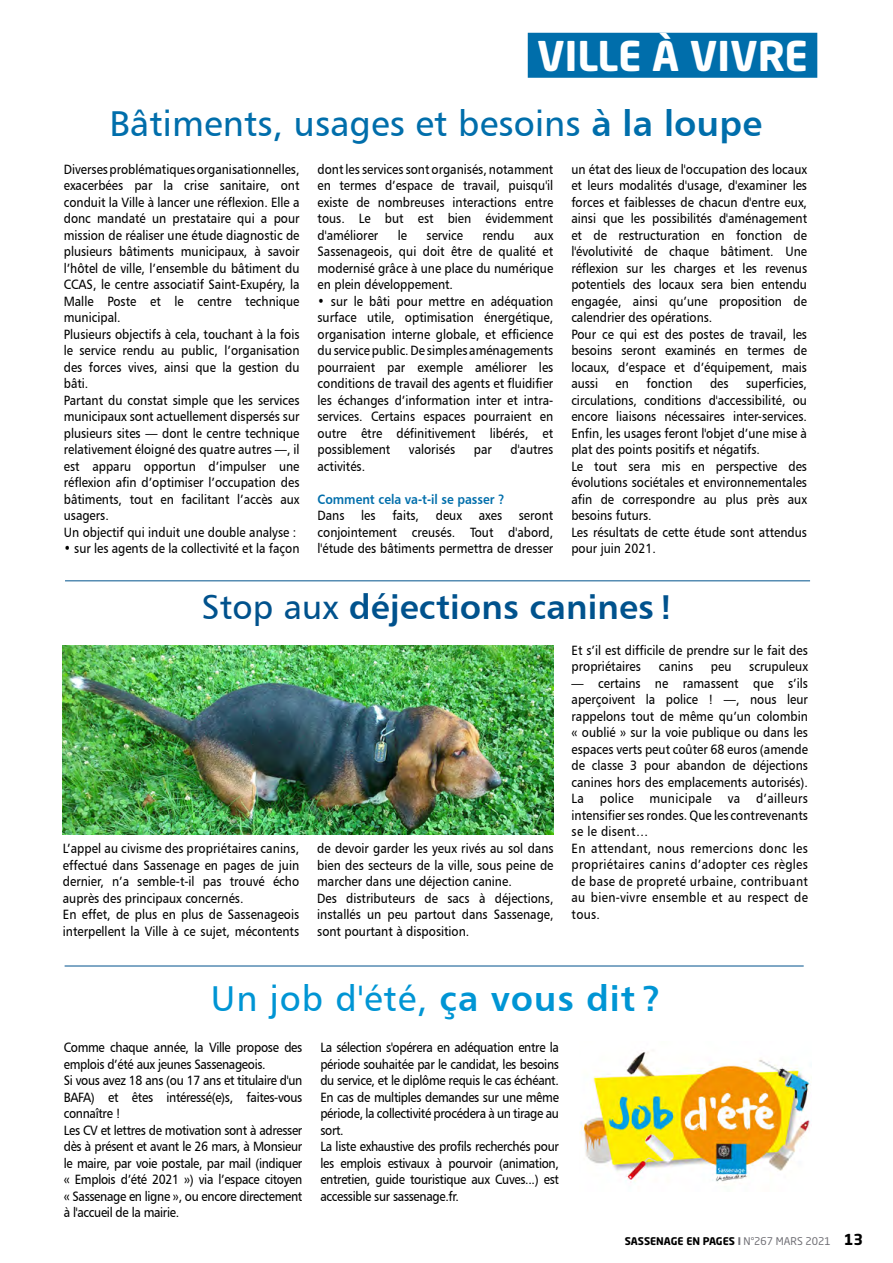
<style>
.page{position:relative;width:893px;height:1263px;background:#fff}
.page>*{position:absolute;margin:0;border:0;box-sizing:border-box;transform-origin:0 0}
.t1{font:700 40.5px "Neo Sans Std";color:#fff}
.t2{font:36px "Humanist 777 BT Roman B";letter-spacing:.005em;color:#006eab}
.t3{font:36px "Humanist 777 BT Roman B";letter-spacing:.025em;color:#0095d4}
.t4{font:34.5px "Humanist 777 BT Bold B";letter-spacing:.005em;color:#00528d}
.t5{font:13.5px/16.5px "Humanist 777 BT Roman B";color:#000;scale:.9 1}
.t6{font:13.5px/16.5px "Humanist 777 BT Roman B";letter-spacing:-.025em;color:#000;scale:.9 1}
.t7{font:13.5px "Humanist 777 BT Bold B";color:#006eab;scale:.9 1}
.t8{font:700 10.5px "Neo Sans Std";color:#000}
.s1{font-family:"Humanist 777 BT Bold B"}
.s2{font-family:"Humanist 777 BT Roman B"}
.s3{color:#706f75}
.s4{font-weight:400;color:#706f75}
.s5{font-size:15px}
</style>
<div class="page">
<div style="left:528px;top:33px;width:289px;height:45px;background:#006eab"></div>
<img style="left:581px;top:1051px;width:229px;height:133px">
<hr style="left:65px;top:966px;width:739px;height:1px;background:#00528d">
<hr style="left:65px;top:580px;width:745px;height:1px;background:#00528d">
<img style="left:62px;top:645px;width:491px;height:189px">
<h1 class="t1" style="left:537px;top:30px;width:272px">VILLE À VIVRE</h1>
<h2 class="t2" style="left:109px;top:101px;width:654px">Bâtiments, usages et besoins <span class="s1">à la loupe</span></h2>
<p class="t5" style="left:64px;top:161px;width:263px">Diverses problématiques organisationnelles, exacerbées par la crise sanitaire, ont conduit la Ville à lancer une réflexion. Elle a donc mandaté un prestataire qui a pour mission de réaliser une étude diagnostic de plusieurs bâtiments municipaux, à savoir l’hôtel de ville, l’ensemble du bâtiment du CCAS, le centre associatif Saint-Exupéry, la Malle Poste et le centre technique municipal.<br>Plusieurs objectifs à cela, touchant à la fois le service rendu au public, l’organisation des forces vives, ainsi que la gestion du bâti.<br>Partant du constat simple que les services municipaux sont actuellement dispersés sur plusieurs sites — dont le centre technique relativement éloigné des quatre autres —, il est apparu opportun d’impulser une réflexion afin d’optimiser l’occupation des bâtiments, tout en facilitant l’accès aux usagers.<br>Un objectif qui induit une double analyse :</p>
<p class="t5" style="left:64px;top:540px;width:263px">• sur les agents de la collectivité et la façon</p>
<p class="t5" style="left:318px;top:161px;width:263px;text-align:justify">dont les services sont organisés, notamment en termes d’espace de travail, puisqu'il existe de nombreuses interactions entre tous. Le but est bien évidemment d'améliorer</p>
<p class="t5" style="left:398px;top:227px;width:12px">le</p>
<p class="t5" style="left:427px;top:227px;width:42px">service</p>
<p class="t5" style="left:482px;top:227px;width:37px">rendu</p>
<p class="t5" style="left:318px;top:227px;width:263px;text-align:justify;text-indent:217px">aux Sassenageois, qui doit être de qualité et modernisé grâce à une place du numérique en plein développement.</p>
<p class="t5" style="left:318px;top:293px;width:263px;text-align:justify">• sur le bâti pour mettre en adéquation surface utile, optimisation énergétique, organisation interne globale, et efficience du service public. De simples aménagements pourraient par exemple améliorer les conditions de travail des agents et fluidifier les échanges d’information inter et intra&shy;services. Certains espaces pourraient en outre être définitivement libérés, et possiblement</p>
<p class="t5" style="left:409px;top:441px;width:53px">valorisés</p>
<p class="t5" style="left:474px;top:441px;width:22px">par</p>
<p class="t5" style="left:510px;top:441px;width:49px">d'autres</p>
<p class="t5" style="left:318px;top:458px;width:54px">activités.</p>
<p class="t7" style="left:318px;top:491px;width:209px">Comment cela va-t-il se passer ?</p>
<p class="t5" style="left:318px;top:507px;width:263px;text-align:justify">Dans les faits, deux axes seront conjointement creusés. Tout d'abord, l'étude des bâtiments permettra de dresser</p>
<p class="t5" style="left:571px;top:161px;width:263px">un état des lieux de l'occupation des locaux et leurs modalités d'usage, d'examiner les forces et faiblesses de chacun d'entre eux, ainsi que les possibilités d'aménagement et de restructuration en fonction de l'évolutivité de chaque bâtiment. Une réflexion sur les charges et les revenus potentiels des locaux sera bien entendu engagée, ainsi qu’une proposition de calendrier des opérations.<br>Pour ce qui est des postes de travail, les besoins seront examinés en termes de locaux, d’espace et d’équipement, mais aussi</p>
<p class="t5" style="left:571px;top:375px;width:263px;text-indent:175px">superficies, circulations, conditions d'accessibilité, ou encore liaisons nécessaires inter-services.<br>Enfin, les usages feront l'objet d’une mise à plat des points positifs et négatifs.<br>Le tout sera mis en perspective des évolutions sociétales et environnementales afin de correspondre au plus près aux besoins futurs.<br>Les résultats de cette étude sont attendus pour juin 2021.</p>
<p class="t5" style="left:616px;top:375px;width:16px">en</p>
<p class="t5" style="left:646px;top:375px;width:53px">fonction</p>
<p class="t5" style="left:710px;top:375px;width:22px">des</p>
<h3 class="t4" style="left:201px;top:585px;width:473px"><span class="s2">Stop aux</span> déjections canines !</h3>
<p class="t5" style="left:63px;top:840px;width:264px">L’appel au civisme des propriétaires canins, effectué dans Sassenage en pages de juin dernier, n’a semble-t-il pas trouvé écho auprès des principaux concernés.<br>En effet, de plus en plus de Sassenageois interpellent la Ville à ce sujet, mécontents</p>
<p class="t5" style="left:317px;top:840px;width:264px">de devoir garder les yeux rivés au sol dans bien des secteurs de la ville, sous peine de marcher dans une déjection canine.<br>Des distributeurs de sacs à déjections, installés un peu partout dans Sassenage, sont pourtant à disposition.</p>
<p class="t5" style="left:572px;top:641px;width:264px">Et s’il est difficile de prendre sur le fait des propriétaires</p>
<p class="t5" style="left:659px;top:658px;width:40px">canins</p>
<p class="t5" style="left:711px;top:658px;width:24px">peu</p>
<p class="t5" style="left:749px;top:658px;width:67px">scrupuleux</p>
<p class="t5" style="left:572px;top:674px;width:264px">— certains ne ramassent que s’ils aperçoivent la police ! —, nous leur rappelons tout de même qu’un colombin « oublié » sur la voie publique ou dans les espaces verts peut coûter 68 euros (amende de classe 3 pour abandon de déjections canines hors des emplacements autorisés).<br>La police municipale va d’ailleurs intensifier ses rondes. Que les contrevenants se le disent…<br>En attendant, nous remercions donc les propriétaires canins d’adopter ces règles de base de propreté urbaine, contribuant au bien-vivre ensemble et au respect de tous.</p>
<h2 class="t3" style="left:211px;top:976px;width:451px">Un job d'été, <span class="s1">ça vous dit ?</span></h2>
<p class="t6" style="left:64px;top:1039px;width:267px">Comme chaque année, la Ville propose des emplois d’été aux jeunes Sassenageois.<br>Si vous avez 18 ans (ou 17 ans et titulaire d'un BAFA) et êtes intéressé(e)s, faites-vous connaître !<br>Les CV et lettres de motivation sont à adresser dès à présent et avant le 26 mars, à Monsieur le maire, par voie postale, par mail (indiquer « Emplois d’été 2021 ») via l’espace citoyen « Sassenage en ligne », ou encore directement à l'accueil de la mairie.</p>
<p class="t6" style="left:320px;top:1039px;width:267px">La sélection s'opérera en adéquation entre la période souhaitée par le candidat, les besoins du service, et le diplôme requis le cas échéant.<br>En cas de multiples demandes sur une même période, la collectivité procédera à un tirage au sort.<br>La liste exhaustive des profils recherchés pour les emplois estivaux à pourvoir (animation, entretien, guide touristique aux Cuves...) est accessible sur sassenage.fr.</p>
<p class="t8" style="left:625px;top:1234px;width:240px">SASSENAGE EN PAGES <span class="s3">I</span> <span class="s4">N°267 MARS 2021</span> <span class="s5">13</span></p>
</div>
